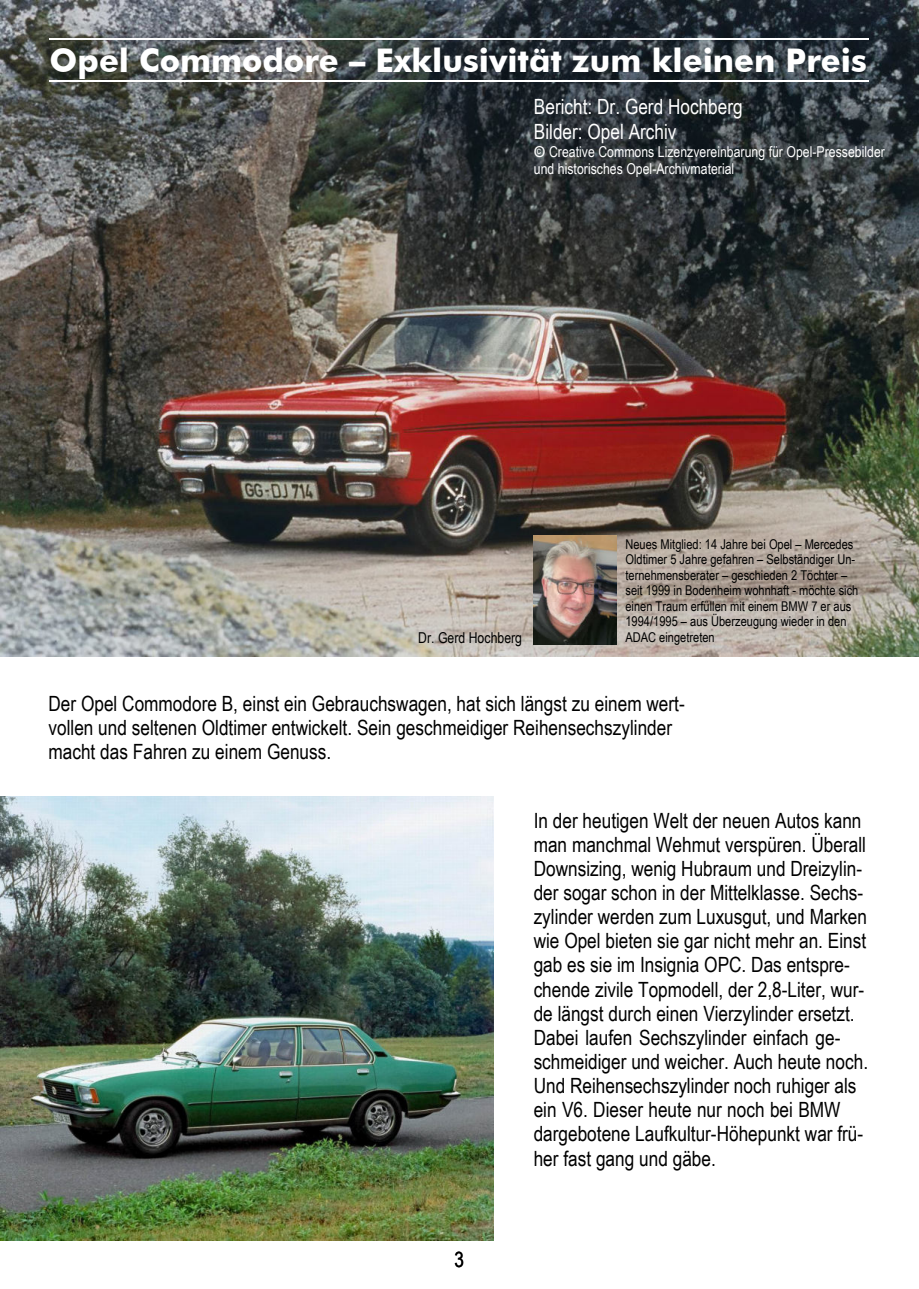
<style>
.page{position:relative;width:919px;height:1289px;background:#fff}
.page>*{position:absolute;margin:0;border:0;box-sizing:border-box;transform-origin:0 0}
.t1{font:700 32.55px "Futura BT";color:#fff}
.t2{font:21px/24.2px "Arial Narrow";color:#000}
.t3{font:21px/24.2px "Arial Narrow";color:#fff}
.t4{font:15px/17.2px "Arial Narrow";color:#fff}
.t5{font:15px "Arial Narrow";color:#000}
.t6{font:13.5px/15.5px "Arial Narrow";color:#000}
.t7{font:10.2px "Arial Narrow";color:#fff}
.s1{font-family:"Arial"}
</style>
<div class="page">
<img style="left:0;top:0;width:918px;height:656px">
<hr style="left:50px;top:39px;width:819px;height:1px;background:#fff">
<hr style="left:50px;top:81px;width:819px;height:1px;background:#fff">
<img style="left:0;top:796px;width:493px;height:444px">
<img style="left:533px;top:535px;width:84px;height:109px">
<h1 class="t1" style="left:50px;top:47px;width:818px">Opel Commodore – Exklusivität zum kleinen Preis</h1>
<p class="t3" style="left:534px;top:97px;width:210px">Bericht: Dr. Gerd Hochberg<br>Bilder: Opel Archiv</p>
<p class="t4" style="left:534px;top:145px;width:352px"><span class="s1">O</span> Creative Commons Lizenzvereinbarung für Opel-Pressebilder und historisches Opel-Archivmaterial</p>
<p class="t7" style="left:537px;top:147px;width:6px">c</p>
<p class="t6" style="left:625px;top:537px;width:234px">Neues Mitglied: 14 Jahre bei Opel – Mercedes Oldtimer 5 Jahre gefahren – Selbständiger Un&shy;ternehmensberater – geschieden 2 Töchter – seit 1999 in Bodenheim wohnhaft - möchte sich einen Traum erfüllen mit einem BMW 7 er aus 1994/1995 – aus Überzeugung wieder in den</p>
<p class="t5" style="left:418px;top:632px;width:105px">Dr. Gerd Hochberg</p>
<p class="t6" style="left:625px;top:630px;width:91px">ADAC eingetreten</p>
<p class="t2" style="left:48px;top:693px;width:637px">Der Opel Commodore B, einst ein Gebrauchswagen, hat sich längst zu einem wert&shy;vollen und seltenen Oldtimer entwickelt. Sein geschmeidiger Reihensechszylinder macht das Fahren zu einem Genuss.</p>
<p class="t2" style="left:454px;top:1249px;width:11px">3</p>
<p class="t2" style="left:533px;top:810px;width:336px">In der heutigen Welt der neuen Autos kann man manchmal Wehmut verspüren. Überall Downsizing, wenig Hubraum und Dreizylin&shy;der sogar schon in der Mittelklasse. Sechs&shy;zylinder werden zum Luxusgut, und Marken wie Opel bieten sie gar nicht mehr an. Einst gab es sie im Insignia OPC. Das entspre&shy;chende zivile Topmodell, der 2,8-Liter, wur&shy;de längst durch einen Vierzylinder ersetzt.<br>Dabei laufen Sechszylinder einfach ge&shy;schmeidiger und weicher. Auch heute noch.<br>Und Reihensechszylinder noch ruhiger als ein V6. Dieser heute nur noch bei BMW dargebotene Laufkultur-Höhepunkt war frü&shy;her fast gang und gäbe.</p>
</div>
